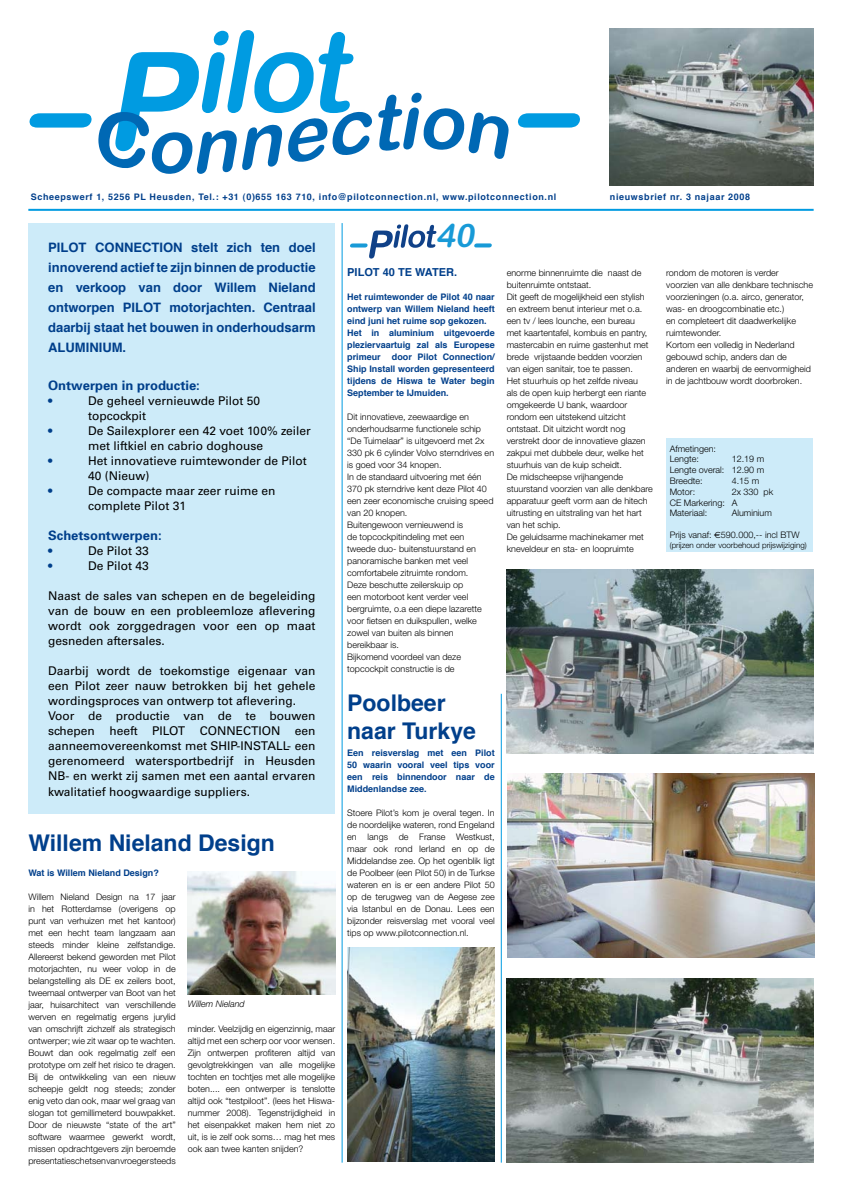
<style>
.page{position:relative;width:842px;height:1191px;background:#fff}
.page>*{position:absolute;margin:0;border:0;box-sizing:border-box;transform-origin:0 0}
.t1{font:italic 32.3px "Arial Rounded MT Bold";color:#189ad7}
.t2{font:700 23px/27.6px "Helvetica";color:#003f8b}
.t3{font:700 13px/20px "Helvetica";color:#003f8b;text-align:justify}
.t4{font:700 13px "Univers";color:#003f8b}
.t5{font:12px/15.1px "Univers";color:#000}
.t6{font:12px "Univers";color:#003f8b}
.t7{font:700 11px "Helvetica";color:#003f8b}
.t8{font:300 9px/12px "Helvetica Neue";color:#000}
.t9{font:700 9px/12px "Helvetica";color:#003f8b;text-align:justify}
.t10{font:700 9px "Helvetica";letter-spacing:.07em;color:#003f8b}
.t11{font:italic 300 9px "Helvetica Neue";color:#000}
.t12{font:300 8px "Helvetica Neue";color:#000}
.s1{font-family:"Euro Sans";font-weight:400}
</style>
<div class="page">
<div style="left:28px;top:223px;width:307px;height:590px;background:#cdebf9"></div>
<svg style="left:98px;top:30px;width:274px;height:144px"></svg>
<svg style="left:378px;top:93px;width:131px;height:66px"></svg>
<svg style="left:29px;top:113px;width:63px;height:15px"></svg>
<svg style="left:518px;top:113px;width:62px;height:15px"></svg>
<img style="left:609px;top:29px;width:204px;height:157px">
<hr style="left:28px;top:209px;width:786px;height:2px;background:#009be1">
<svg style="left:350px;top:224px;width:86px;height:34px"></svg>
<svg style="left:474px;top:243px;width:18px;height:4px"></svg>
<img style="left:507px;top:978px;width:307px;height:184px">
<img style="left:507px;top:773px;width:307px;height:185px">
<img style="left:507px;top:569px;width:307px;height:184px">
<img style="left:188px;top:871px;width:147px;height:123px">
<img style="left:347px;top:947px;width:148px;height:214px">
<hr style="left:501px;top:694px;width:1px;height:468px;background:#009be1">
<hr style="left:342px;top:223px;width:1px;height:939px;background:#009be1">
<div style="left:666px;top:438px;width:147px;height:114px;background:#cdebf9"></div>
<p class="t10" style="left:31px;top:188px;width:527px">Scheepswerf 1, 5256 PL Heusden, Tel.: +31 (0)655 163 710, info@pilotconnection.nl, www.pilotconnection.nl</p>
<p class="t10" style="left:610px;top:188px;width:142px">nieuwsbrief nr. 3 najaar 2008</p>
<h3 class="t3" style="left:48px;top:236px;width:269px">PILOT CONNECTION stelt zich ten doel innoverend actief te zijn binnen de productie en verkoop van door Willem Nieland ontworpen PILOT motorjachten. Centraal daarbij staat het bouwen in onderhoudsarm ALUMINIUM.</h3>
<h3 class="t4" style="left:48px;top:377px;width:153px">Ontwerpen in productie:</h3>
<h3 class="t6" style="left:48px;top:393px;width:6px">•</h3>
<h3 class="t5" style="left:88px;top:393px;width:174px">De geheel vernieuwde Pilot 50 topcockpit</h3>
<h3 class="t6" style="left:48px;top:423px;width:6px">•</h3>
<h3 class="t5" style="left:88px;top:423px;width:224px">De Sailexplorer een 42 voet 100% zeiler met liftkiel en cabrio doghouse</h3>
<h3 class="t6" style="left:48px;top:453px;width:6px">•</h3>
<h3 class="t5" style="left:88px;top:453px;width:220px">Het innovatieve ruimtewonder de Pilot<br>40 (Nieuw)</h3>
<h3 class="t6" style="left:48px;top:483px;width:6px">•</h3>
<h3 class="t5" style="left:88px;top:483px;width:189px">De compacte maar zeer ruime en complete Pilot 31</h3>
<h3 class="t4" style="left:48px;top:527px;width:115px">Schetsontwerpen:</h3>
<h3 class="t6" style="left:48px;top:543px;width:6px">•</h3>
<h3 class="t5" style="left:88px;top:543px;width:62px">De Pilot 33</h3>
<h3 class="t6" style="left:48px;top:558px;width:6px">•</h3>
<h3 class="t5" style="left:88px;top:558px;width:62px">De Pilot 43</h3>
<h3 class="t5" style="left:48px;top:588px;width:269px;text-align:justify">Naast de sales van schepen en de begeleiding van de bouw en een probleemloze aflevering wordt ook zorggedragen voor een op maat gesneden aftersales.</h3>
<p class="t5" style="left:48px;top:663px;width:269px">Daarbij wordt de toekomstige eigenaar van een Pilot zeer nauw betrokken bij het gehele wordingsproces van ontwerp tot aflevering.<br>Voor de productie van de te bouwen schepen heeft PILOT CONNECTION een aanneemovereenkomst met SHIP-INSTALL- een gerenomeerd watersportbedrijf in Heusden NB- en werkt zij samen met een aantal ervaren kwalitatief hoogwaardige suppliers.</p>
<h2 class="t2" style="left:28px;top:827px;width:248px">Willem Nieland Design</h2>
<p class="t9" style="left:28px;top:866px;width:132px">Wat is Willem Nieland Design?</p>
<p class="t8" style="left:28px;top:891px;width:149px;text-align:justify">Willem Nieland Design na 17 jaar in het Rotterdamse (overigens op punt van verhuizen met het kantoor) met een hecht team langzaam aan steeds minder kleine zelfstandige.<br>Allereerst bekend geworden met Pilot motorjachten, nu weer volop in de belangstelling als DE ex zeilers boot, tweemaal ontwerper van Boot van het jaar, huisarchitect van verschillende werven en regelmatig ergens jurylid van omschrijft zichzelf als strategisch ontwerper; wie zit waar op te wachten.<br>Bouwt dan ook regelmatig zelf een prototype om zelf het risico te dragen.<br>Bij de ontwikkeling van een nieuw scheepje geldt nog steeds; zonder enig veto dan ook, maar wel graag van slogan tot gemillimeterd bouwpakket.<br>Door de nieuwste “state of the art” software waarmee gewerkt wordt, missen opdrachtgevers zijn beroemde presentatieschetsen van vroeger steeds</p>
<p class="t11" style="left:188px;top:998px;width:58px">Willem Nieland</p>
<p class="t8" style="left:188px;top:1023px;width:149px;text-align:justify">minder. Veelzijdig en eigenzinnig, maar altijd met een scherp oor voor wensen.<br>Zijn ontwerpen profiteren altijd van gevolgtrekkingen van alle mogelijke tochten en tochtjes met alle mogelijke boten.... een ontwerper is tenslotte altijd ook “testpiloot”. (lees het Hiswa&shy;nummer 2008). Tegenstrijdigheid in het eisenpakket maken hem niet zo uit, is ie zelf ook soms… mag het mes ook aan twee kanten snijden?</p>
<h1 class="t1" style="left:436px;top:217px;width:46px">40</h1>
<p class="t7" style="left:347px;top:262px;width:111px">PILOT 40 TE WATER.</p>
<p class="t9" style="left:347px;top:290px;width:149px;text-align:left">Het ruimtewonder de Pilot 40 naar ontwerp van Willem Nieland heeft eind juni het ruime sop gekozen.<br>Het in aluminium uitgevoerde pleziervaartuig zal als Europese primeur door Pilot Connection/<br>Ship Install worden gepresenteerd tijdens de Hiswa te Water begin<br>September te IJmuiden.</p>
<p class="t8" style="left:347px;top:411px;width:148px">Dit innovatieve, zeewaardige en onderhoudsarme functionele schip “De Tuimelaar” is uitgevoerd met 2x<br>330 pk 6 cylinder Volvo sterndrives en is goed voor 34 knopen.<br>In de standaard uitvoering met één<br>370 pk sterndrive kent deze Pilot 40 een zeer economische cruising speed van 20 knopen.<br>Buitengewoon vernieuwend is<br>de topcockpitindeling met een tweede duo- buitenstuurstand en panoramische banken met veel comfortabele zitruimte rondom.<br>Deze beschutte zeilerskuip op<br>een motorboot kent verder veel bergruimte, o.a een diepe lazarette voor fietsen en duikspullen, welke zowel van buiten als binnen bereikbaar is.<br>Bijkomend voordeel van deze topcockpit constructie is de</p>
<h2 class="t2" style="left:347px;top:688px;width:130px">Poolbeer naar Turkye</h2>
<p class="t9" style="left:347px;top:746px;width:149px">Een reisverslag met een Pilot 50 waarin vooral veel tips voor een reis binnendoor naar de Middenlandse zee.</p>
<p class="t8" style="left:347px;top:807px;width:149px;text-align:justify">Stoere Pilot’s kom je overal tegen. In de noordelijke wateren, rond Engeland en langs de Franse Westkust, maar ook rond Ierland en op de Middelandse zee. Op het ogenblik ligt de Poolbeer (een Pilot 50) in de Turkse wateren en is er een andere Pilot 50 op de terugweg van de Aegese zee via Istanbul en de Donau. Lees een bijzonder reisverslag met vooral veel tips op www.pilotconnection.nl.</p>
<p class="t8" style="left:507px;top:267px;width:148px">enorme binnenruimte die naast de buitenruimte ontstaat.<br>Dit geeft de mogelijkheid een stylish en extreem benut interieur met o.a. een tv / lees lounche, een bureau<br>met kaartentafel, kombuis en pantry, mastercabin en ruime gastenhut met brede vrijstaande bedden voorzien van eigen sanitair, toe te passen.<br>Het stuurhuis op het zelfde niveau<br>als de open kuip herbergt een riante omgekeerde U bank, waardoor rondom een uitstekend uitzicht ontstaat. Dit uitzicht wordt nog verstrekt door de innovatieve glazen zakpui met dubbele deur, welke het stuurhuis van de kuip scheidt.<br>De midscheepse vrijhangende stuurstand voorzien van alle denkbare apparatuur geeft vorm aan de hitech uitrusting en uitstraling van het hart van het schip.<br>De geluidsarme machinekamer met kneveldeur en sta- en loopruimte</p>
<p class="t8" style="left:666px;top:267px;width:148px">rondom de motoren is verder voorzien van alle denkbare technische voorzieningen (o.a. airco, generator, was- en droogcombinatie etc.)<br>en completeert dit daadwerkelijke ruimtewonder.<br>Kortom een volledig in Nederland gebouwd schip, anders dan de anderen en waarbij de eenvormigheid in de jachtbouw wordt doorbroken.</p>
<p class="t8" style="left:670px;top:443px;width:48px;line-height:10.8px">Afmetingen:<br>Lengte:</p>
<p class="t8" style="left:670px;top:453px;width:96px;line-height:10.8px;text-align:justify;text-indent:62px">12.19 m Lengte overal: 12.90 m Breedte:</p>
<p class="t8" style="left:732px;top:474px;width:29px">4.15 m</p>
<p class="t8" style="left:670px;top:486px;width:105px;line-height:10.8px;text-indent:62px">2x 330 pk<br>CE Markering: A<br>Materiaal:</p>
<p class="t8" style="left:670px;top:485px;width:27px">Motor:</p>
<p class="t8" style="left:732px;top:507px;width:42px">Aluminium</p>
<p class="t8" style="left:670px;top:528px;width:131px">Prijs vanaf: <span class="s1">E</span>590.000,-- incl BTW</p>
<p class="t12" style="left:670px;top:540px;width:138px">(prijzen onder voorbehoud prijswijziging)</p>
</div>
